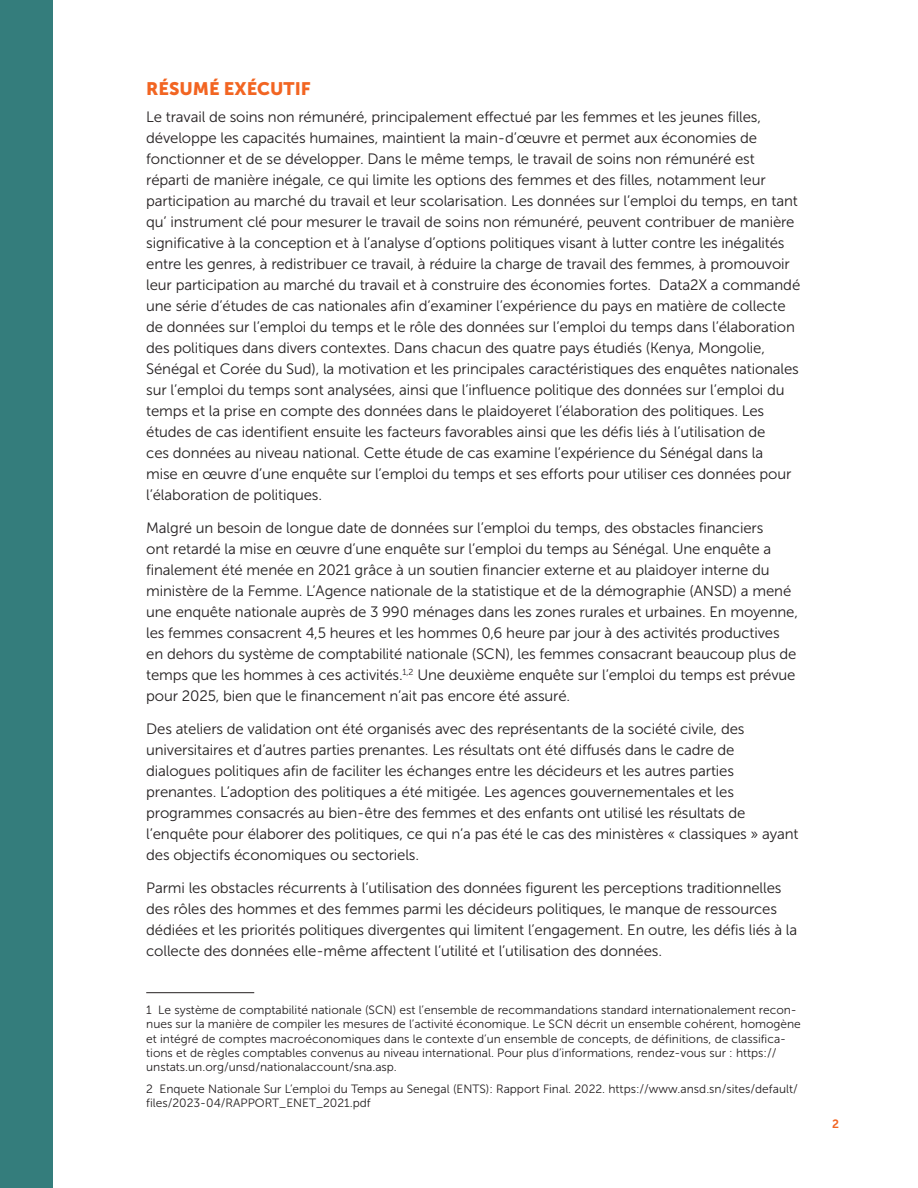
<style>
.page{position:relative;width:918px;height:1188px;background:#fff}
.page>*{position:absolute;margin:0;border:0;box-sizing:border-box;transform-origin:0 0}
.t1{font:18px "Museo Sans 900";color:#f26522}
.t2{font:15px/21px "Museo Sans 300";letter-spacing:-.01em;color:#231f20}
.t3{font:12px/14.4px "Museo Sans 300";color:#231f20}
.t4{font:12px "Museo Sans 700";color:#f26522}
</style>
<div class="page">
<hr style="left:146px;top:992px;width:108px;height:1px;background:#231f20">
<div style="left:0;top:0;width:52px;height:1188px;background:#347d7c"></div>
<p class="t1" style="left:146px;top:78px;width:166px">RÉSUMÉ EXÉCUTIF</p>
<p class="t2" style="left:146px;top:107px;width:656px">Le travail de soins non rémunéré, principalement effectué par les femmes et les jeunes filles, développe les capacités humaines, maintient la main-d’œuvre et permet aux économies de fonctionner et de se développer. Dans le même temps, le travail de soins non rémunéré est réparti de manière inégale, ce qui limite les options des femmes et des filles, notamment leur participation au marché du travail et leur scolarisation. Les données sur l’emploi du temps, en tant qu’ instrument clé pour mesurer le travail de soins non rémunéré, peuvent contribuer de manière significative à la conception et à l’analyse d’options politiques visant à lutter contre les inégalités entre les genres, à redistribuer ce travail, à réduire la charge de travail des femmes, à promouvoir leur participation au marché du travail et à construire des économies fortes. Data2X a commandé une série d’études de cas nationales afin d’examiner l’expérience du pays en matière de collecte de données sur l’emploi du temps et le rôle des données sur l’emploi du temps dans l’élaboration des politiques dans divers contextes. Dans chacun des quatre pays étudiés (Kenya, Mongolie, Sénégal et Corée du Sud), la motivation et les principales caractéristiques des enquêtes nationales sur l’emploi du temps sont analysées, ainsi que l’influence politique des données sur l’emploi du temps et la prise en compte des données dans le plaidoyeret l’élaboration des politiques. Les études de cas identifient ensuite les facteurs favorables ainsi que les défis liés à l’utilisation de<br>ces données au niveau national. Cette étude de cas examine l’expérience du Sénégal dans la<br>mise en œuvre d’une enquête sur l’emploi du temps et ses efforts pour utiliser ces données pour l’élaboration de politiques.</p>
<p class="t2" style="left:146px;top:518px;width:653px">Malgré un besoin de longue date de données sur l’emploi du temps, des obstacles financiers<br>ont retardé la mise en œuvre d’une enquête sur l’emploi du temps au Sénégal. Une enquête a finalement été menée en 2021 grâce à un soutien financier externe et au plaidoyer interne du ministère de la Femme. L’Agence nationale de la statistique et de la démographie (ANSD) a mené une enquête nationale auprès de 3 990 ménages dans les zones rurales et urbaines. En moyenne, les femmes consacrent 4,5 heures et les hommes 0,6 heure par jour à des activités productives en dehors du système de comptabilité nationale (SCN), les femmes consacrant beaucoup plus de temps que les hommes à ces activités.<sup>1,2</sup> Une deuxième enquête sur l’emploi du temps est prévue pour 2025, bien que le financement n’ait pas encore été assuré.</p>
<p class="t2" style="left:146px;top:719px;width:654px">Des ateliers de validation ont été organisés avec des représentants de la société civile, des universitaires et d’autres parties prenantes. Les résultats ont été diffusés dans le cadre de dialogues politiques afin de faciliter les échanges entre les décideurs et les autres parties prenantes. L’adoption des politiques a été mitigée. Les agences gouvernementales et les programmes consacrés au bien-être des femmes et des enfants ont utilisé les résultats de l’enquête pour élaborer des politiques, ce qui n’a pas été le cas des ministères « classiques » ayant des objectifs économiques ou sectoriels.</p>
<p class="t2" style="left:146px;top:878px;width:653px">Parmi les obstacles récurrents à l’utilisation des données figurent les perceptions traditionnelles des rôles des hommes et des femmes parmi les décideurs politiques, le manque de ressources dédiées et les priorités politiques divergentes qui limitent l’engagement. En outre, les défis liés à la collecte des données elle-même affectent l’utilité et l’utilisation des données.</p>
<p class="t3" style="left:146px;top:1003px;width:656px">1 Le système de comptabilité nationale (SCN) est l’ensemble de recommandations standard internationalement recon&shy;nues sur la manière de compiler les mesures de l’activité économique. Le SCN décrit un ensemble cohérent, homogène et intégré de comptes macroéconomiques dans le contexte d’un ensemble de concepts, de définitions, de classifica&shy;tions et de règles comptables convenus au niveau international. Pour plus d’informations, rendez-vous sur : https:// unstats.un.org/unsd/nationalaccount/sna.asp.</p>
<p class="t3" style="left:146px;top:1081px;width:653px">2 Enquete Nationale Sur L’emploi du Temps au Senegal (ENTS): Rapport Final. 2022. https://www.ansd.sn/sites/default/ files/2023-04/RAPPORT_ENET_2021.pdf</p>
<p class="t4" style="left:832px;top:1117px;width:8px">2</p>
</div>
